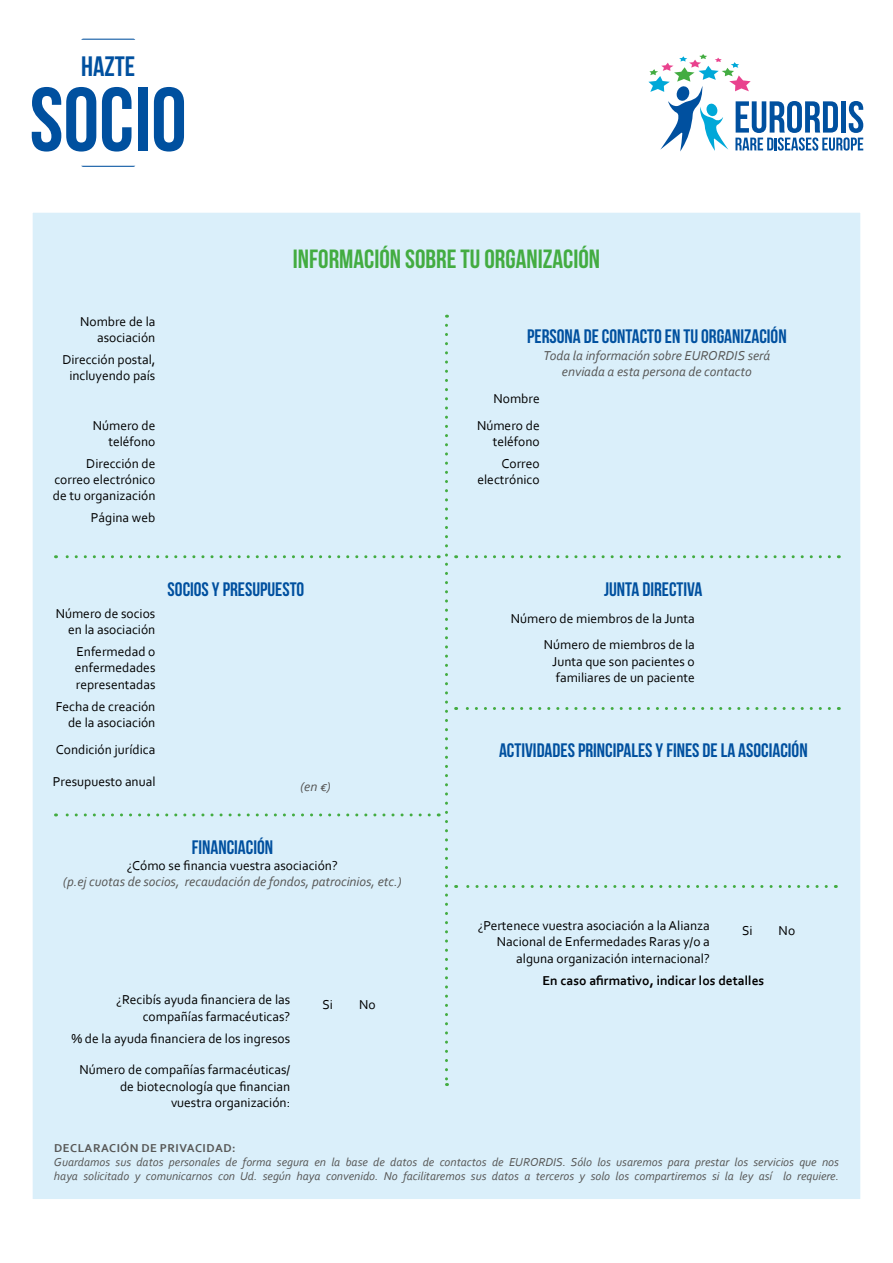
<style>
.page{position:relative;width:893px;height:1263px;background:#fff}
.page>*{position:absolute;margin:0;border:0;box-sizing:border-box;transform-origin:0 0}
.t1{font:90.15px "Bebas Neue";color:#00509f}
.t2{font:28.05px "Bebas Neue";color:#00509f}
.t3{font:26.4px "Bebas Neue";color:#43ac41}
.t4{font:19.5px "Bebas Neue";color:#00509f}
.t5{font:13.5px/16.2px "Corbel";color:#000;text-align:right}
.t6{font:italic 13.5px/16.2px "Corbel";color:#575756;text-align:center}
.t7{font:700 13.5px "Corbel";color:#000}
.t8{font:italic 12px/14.4px "Corbel";color:#575756}
.t9{font:700 12px "Corbel";letter-spacing:.04em;color:#575756}
</style>
<div class="page">
<svg style="left:648px;top:54px;width:215px;height:97px"></svg>
<div style="left:30px;top:210px;width:833px;height:992px;background:#daeffa;border:3px solid #fff"></div>
<svg style="left:56px;top:813px;width:373px;height:3px"></svg>
<svg style="left:456px;top:707px;width:373px;height:3px"></svg>
<svg style="left:56px;top:555px;width:373px;height:3px"></svg>
<svg style="left:456px;top:555px;width:373px;height:3px"></svg>
<svg style="left:456px;top:885px;width:370px;height:3px"></svg>
<svg style="left:445px;top:325px;width:3px;height:761px"></svg>
<svg style="left:81px;top:166px;width:54px;height:1px"></svg>
<svg style="left:81px;top:39px;width:54px;height:1px"></svg>
<h2 class="t2" style="left:81px;top:51px;width:56px">HAZTE</h2>
<h1 class="t1" style="left:30px;top:70px;width:159px">SOCIO</h1>
<p class="t5" style="left:80px;top:313px;width:77px">Nombre de la asociación</p>
<p class="t5" style="left:62px;top:351px;width:95px;text-align:center">Dirección postal, incluyendo país</p>
<p class="t5" style="left:93px;top:417px;width:64px">Número de teléfono</p>
<p class="t5" style="left:53px;top:455px;width:104px;text-align:justify;text-indent:33px">Dirección de correo electrónico de tu organización</p>
<p class="t5" style="left:91px;top:510px;width:66px">Página web</p>
<h3 class="t3" style="left:293px;top:245px;width:309px">INFORMACIÓN SOBRE TU ORGANIZACIÓN</h3>
<h3 class="t4" style="left:527px;top:326px;width:261px">PERSONA DE CONTACTO EN TU ORGANIZACIÓN</h3>
<p class="t6" style="left:543px;top:347px;width:229px">Toda la información sobre EURORDIS será enviada a esta persona de contacto</p>
<p class="t5" style="left:477px;top:384px;width:64px;line-height:27px">Nombre<br>Número de</p>
<p class="t5" style="left:493px;top:430px;width:49px;line-height:22px">teléfono<br>Correo</p>
<p class="t5" style="left:477px;top:471px;width:64px">electrónico</p>
<h3 class="t4" style="left:168px;top:578px;width:138px">SOCIOS Y PRESUPUESTO</h3>
<p class="t5" style="left:56px;top:605px;width:101px">Número de socios en la asociación</p>
<p class="t5" style="left:75px;top:643px;width:82px;text-align:justify">Enfermedad o enfermedades representadas</p>
<p class="t5" style="left:56px;top:698px;width:101px">Fecha de creación de la asociación</p>
<p class="t5" style="left:56px;top:741px;width:101px">Condición jurídica</p>
<p class="t5" style="left:53px;top:773px;width:104px">Presupuesto anual</p>
<p class="t6" style="left:301px;top:777px;width:32px">(en €)</p>
<h3 class="t4" style="left:192px;top:837px;width:83px">FINANCIACIÓN</h3>
<p class="t5" style="left:127px;top:857px;width:212px">¿Cómo se financia vuestra asociación?</p>
<p class="t6" style="left:63px;top:873px;width:340px">(p.ej cuotas de socios, recaudación de fondos, patrocinios, etc.)</p>
<p class="t5" style="left:116px;top:991px;width:175px">¿Recibís ayuda financiera de las compañías farmacéuticas?</p>
<p class="t5" style="left:322px;top:996px;width:12px">Si</p>
<p class="t5" style="left:359px;top:996px;width:18px">No</p>
<p class="t5" style="left:71px;top:1030px;width:220px">% de la ayuda financiera de los ingresos</p>
<p class="t5" style="left:79px;top:1061px;width:212px">Número de compañías farmacéuticas/ de biotecnología que financian vuestra organización:</p>
<h3 class="t4" style="left:604px;top:578px;width:100px">JUNTA DIRECTIVA</h3>
<p class="t5" style="left:511px;top:604px;width:186px;line-height:26.7px">Número de miembros de la Junta<br>Número de miembros de la</p>
<p class="t5" style="left:552px;top:653px;width:144px;text-align:left">Junta que son pacientes o familiares de un paciente</p>
<h3 class="t4" style="left:499px;top:739px;width:310px">ACTIVIDADES PRINCIPALES Y FINES DE LA ASOCIACIÓN</h3>
<p class="t5" style="left:478px;top:917px;width:233px">¿Pertenece vuestra asociación a la Alianza<br>Nacional de Enfermedades Raras y/o a alguna organización internacional?</p>
<p class="t5" style="left:742px;top:922px;width:12px">Si</p>
<p class="t5" style="left:779px;top:922px;width:18px">No</p>
<p class="t7" style="left:542px;top:972px;width:223px">En caso afirmativo, indicar los detalles</p>
<p class="t9" style="left:54px;top:1140px;width:183px">DECLARACIÓN DE PRIVACIDAD:</p>
<p class="t8" style="left:54px;top:1154px;width:786px">Guardamos sus datos personales de forma segura en la base de datos de contactos de EURORDIS. Sólo los usaremos para prestar los servicios que nos haya solicitado y comunicarnos con Ud. según haya convenido. No facilitaremos sus datos a terceros y solo los compartiremos si la ley así lo requiere.</p>
</div>
